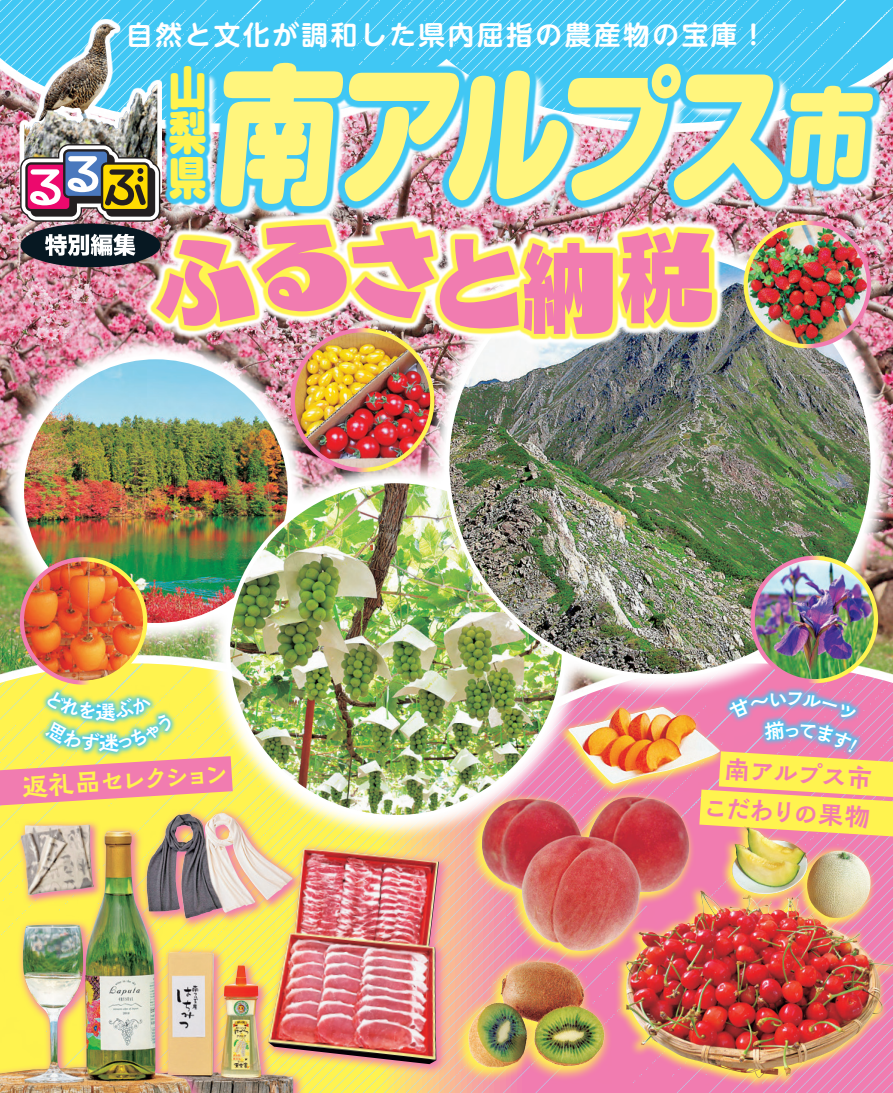
<style>
.page{position:relative;width:893px;height:1093px;background:#fff}
.page>*{position:absolute;margin:0;border:0;box-sizing:border-box;transform-origin:0 0}
.t1{font:900 149.55px "Soft Go Std";color:#fff57d;scale:.83 1}
.t2{font:101.1px "Rowdy Std EB";letter-spacing:-.11em;color:#f17cb0}
.t3{font:900 45.3px/45.3px "Soft Go Std";color:#fff34f;text-align:justify;scale:.83 1}
.t4{font:700 26.55px "UD Shin M Go Pr 6 N De";letter-spacing:.1em;color:#fff}
.t5{font:700 26.55px "P Kuretake Meiseki Std N";color:#f17cb0}
.t6{font:700 26.55px "P Kuretake Meiseki Std N";color:#fff34f}
.t7{font:700 21.3px "P Kuretake Meiseki Std N";color:#fff}
.s1{font-size:102.6px}
</style>
<div class="page">
<img style="left:0;top:0;width:893px;height:123px">
<svg style="left:204px;top:841px;width:689px;height:252px;background:#f3b093"></svg>
<img style="left:0;top:226px;width:893px;height:615px">
<img style="left:22px;top:357px;width:268px;height:268px;border-radius:134px">
<img style="left:228px;top:481px;width:336px;height:336px;border-radius:168px">
<img style="left:447px;top:251px;width:426px;height:425px;border-radius:212px">
<svg style="left:204px;top:946px;width:101px;height:147px"></svg>
<img style="left:204px;top:952px;width:89px;height:141px">
<svg style="left:0;top:825px;width:204px;height:268px;background:#e1ce97"></svg>
<img style="left:0;top:831px;width:191px;height:262px">
<svg style="left:263px;top:842px;width:188px;height:234px;background:#f6cd7e"></svg>
<img style="left:268px;top:848px;width:171px;height:216px">
<svg style="left:141px;top:807px;width:163px;height:123px;background:#f2da85"></svg>
<img style="left:147px;top:814px;width:70px;height:104px">
<img style="left:614px;top:885px;width:279px;height:204px">
<img style="left:626px;top:891px;width:77px;height:96px">
<svg style="left:452px;top:954px;width:160px;height:129px;background:#f3a49c"></svg>
<img style="left:467px;top:961px;width:142px;height:108px">
<img style="left:468px;top:790px;width:228px;height:174px">
<img style="left:482px;top:797px;width:207px;height:154px">
<svg style="left:557px;top:701px;width:142px;height:94px;background:#ef8db3"></svg>
<img style="left:568px;top:707px;width:131px;height:77px">
<svg style="left:20px;top:19px;width:142px;height:176px;fill:#43c7f4"></svg>
<img style="left:24px;top:29px;width:133px;height:115px">
<svg style="left:39px;top:685px;width:138px;height:5px"></svg>
<svg style="left:723px;top:686px;width:140px;height:5px"></svg>
<img style="left:720px;top:836px;width:157px;height:94px">
<img style="left:732px;top:836px;width:76px;height:58px">
<img style="left:807px;top:850px;width:63px;height:68px">
<img style="left:753px;top:558px;width:123px;height:123px;border-radius:61px">
<div style="left:750px;top:556px;width:128px;height:127px;border:4px solid #fff;border-radius:50%"></div>
<img style="left:22px;top:559px;width:123px;height:123px;border-radius:61px">
<div style="left:20px;top:557px;width:127px;height:128px;border:4px solid #fff;border-radius:50%"></div>
<img style="left:746px;top:223px;width:123px;height:123px;border-radius:61px">
<div style="left:744px;top:221px;width:127px;height:127px;border:4px solid #fff;border-radius:50%"></div>
<img style="left:293px;top:330px;width:139px;height:140px;border-radius:70px">
<div style="left:291px;top:328px;width:143px;height:144px;border:4px solid #fff;border-radius:50%"></div>
<img style="left:725px;top:63px;width:165px;height:160px">
<svg style="left:213px;top:55px;width:668px;height:159px;background:#64c4e8"></svg>
<svg style="left:169px;top:66px;width:50px;height:146px"></svg>
<div style="left:164px;top:60px;width:48px;height:146px;background:#40c7f4"></div>
<img style="left:143px;top:212px;width:582px;height:135px">
<img style="left:150px;top:218px;width:568px;height:122px">
<div style="left:21px;top:223px;width:139px;height:44px;background:#071822;border-radius:50%"></div>
<img style="left:20px;top:144px;width:140px;height:78px">
<svg style="left:45px;top:234px;width:91px;height:22px"></svg>
<svg style="left:0;top:690px;width:233px;height:115px;background:#dec887"></svg>
<svg style="left:699px;top:691px;width:194px;height:145px;background:#e5bd8b"></svg>
<p class="t4" style="left:126px;top:12px;width:642px">自然と文化が調和した県内屈指の農産物の宝庫!</p>
<h1 class="t1" style="left:211px;top:28px;width:807px">南アルプス<span class="s1">市</span></h1>
<h3 class="t3" style="left:169px;top:61px;width:46px">山梨県</h3>
<h2 class="t2" style="left:155px;top:208px;width:563px">ふるさと納税</h2>
<p class="t6" style="left:20px;top:770px;width:210px;rotate:-4deg">返礼品セレクション</p>
<p class="t7" style="left:782px;top:716px;width:23px">っ</p>
<p class="t5" style="left:725px;top:751px;width:151px;rotate:4deg">南アルプス市</p>
<p class="t5" style="left:704px;top:789px;width:170px;rotate:4deg">こだわりの果物</p>
</div>
